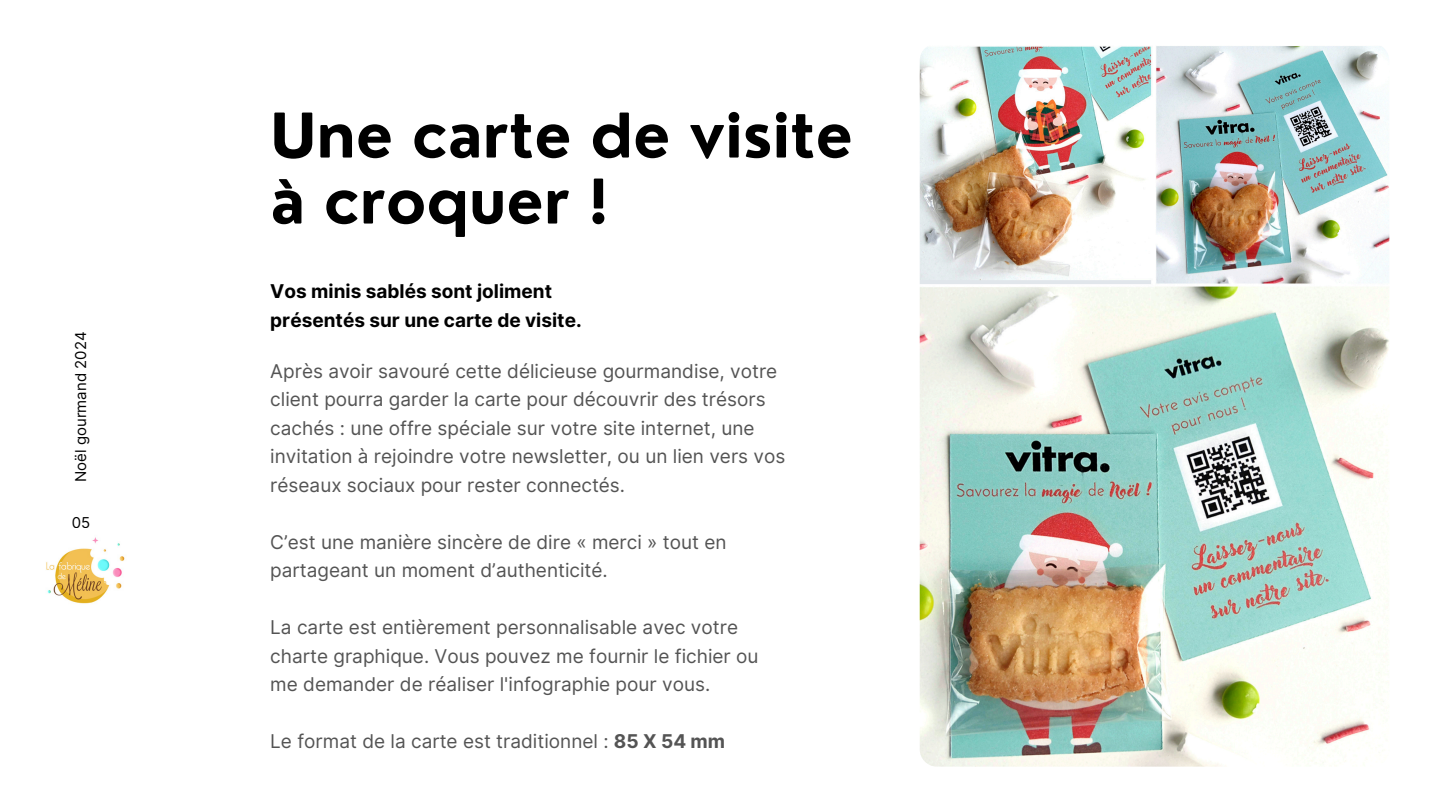
<style>
.page{position:relative;width:1440px;height:810px;background:#fff}
.page>*{position:absolute;margin:0;border:0;box-sizing:border-box;transform-origin:0 0}
.t1{font:700 60px/66px "Nourd";color:#000}
.t2{font:19px/28.5px "Inter";color:#545454}
.t3{font:700 19px/28.5px "Inter";color:#000}
.t4{font:15px "Inter";color:#000}
.s1{font-weight:700}
</style>
<div class="page">
<img style="left:920px;top:46px;width:469px;height:720px">
<img style="left:46px;top:537px;width:79px;height:67px">
<h3 class="t4" style="left:72px;top:482px;width:152px;rotate:-90deg">Noël gourmand 2024</h3>
<h3 class="t4" style="left:72px;top:514px;width:20px">05</h3>
<p class="t1" style="left:270px;top:102px;width:584px">Une carte de visite à croquer !</p>
<p class="t3" style="left:270px;top:277px;width:313px">Vos minis sablés sont joliment présentés sur une carte de visite.</p>
<p class="t2" style="left:270px;top:357px;width:517px">Après avoir savouré cette délicieuse gourmandise, votre client pourra garder la carte pour découvrir des trésors cachés : une offre spéciale sur votre site internet, une invitation à rejoindre votre newsletter, ou un lien vers vos réseaux sociaux pour rester connectés.</p>
<h1 class="t2" style="left:270px;top:528px;width:458px">C’est une manière sincère de dire « merci » tout en partageant un moment d’authenticité.</h1>
<h2 class="t2" style="left:270px;top:613px;width:490px">La carte est entièrement personnalisable avec votre charte graphique. Vous pouvez me fournir le fichier ou me demander de réaliser l'infographie pour vous.</h2>
<h3 class="t2" style="left:270px;top:727px;width:456px">Le format de la carte est traditionnel : <span class="s1">85 X 54 mm</span></h3>
</div>
